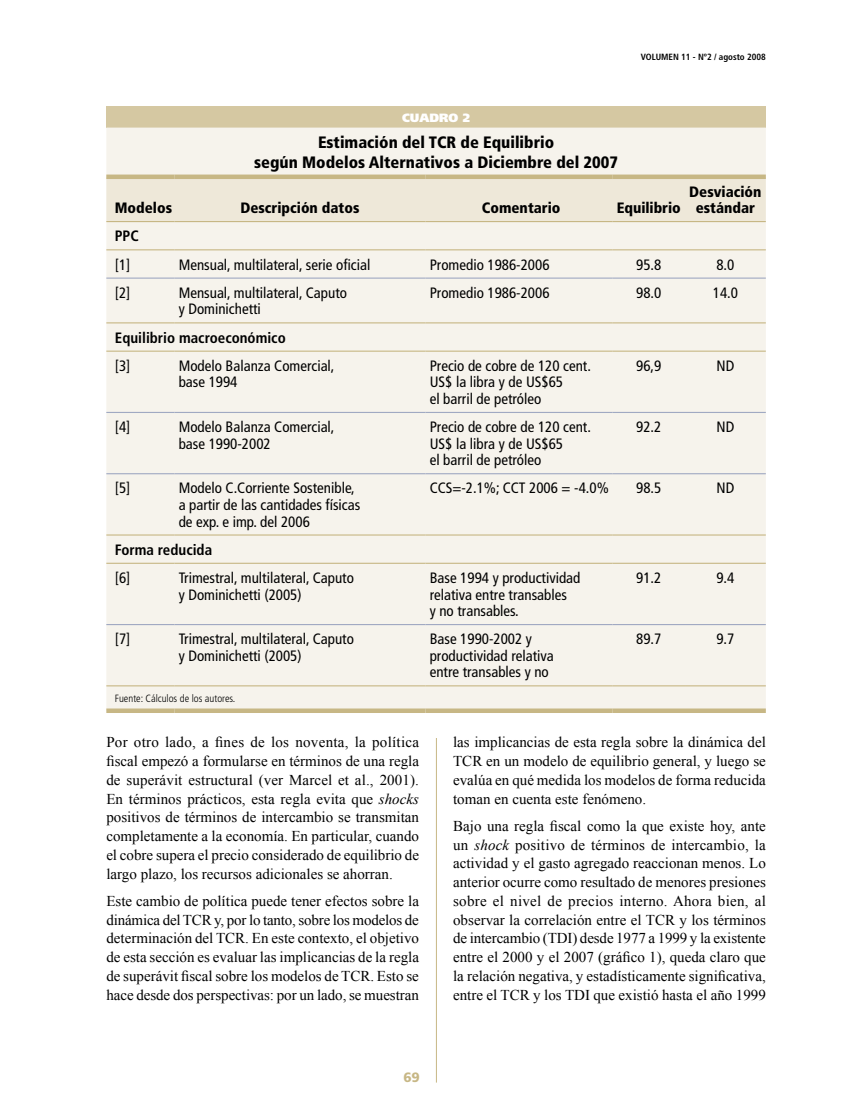
<style>
.page{position:relative;width:851px;height:1106px;background:#fff}
.page>*{position:absolute;margin:0;border:0;box-sizing:border-box;transform-origin:0 0}
.t1{font:900 condensed 16.5px/19.8px "Frutiger";color:#000;text-align:center}
.t2{font:15px/18.8px "Times New Roman";color:#000;text-align:justify}
.t3{font:condensed 15px/16.5px "Frutiger";color:#000}
.t4{font:900 condensed 15px/16.5px "Frutiger";color:#000;text-align:center}
.t5{font:700 condensed 15px "Frutiger";color:#000}
.t6{font:900 13.5px "Frutiger";color:#c7b785}
.t7{font:900 12px "Frutiger";color:#fff}
.t8{font:300 condensed 10.5px "Frutiger";color:#000}
.t9{font:700 condensed 9px "Frutiger";color:#000}
.s1{font-style:italic}
</style>
<div class="page">
<hr style="left:436px;top:96px;width:1px;height:986px;background:#c7b785">
<div style="left:427px;top:86px;width:17px;height:651px;background:#fff"></div>
<div style="left:106px;top:106px;width:659px;height:22px;background:#d5c8a2"></div>
<div style="left:106px;top:128px;width:659px;height:580px;background:#f6f3ec"></div>
<div style="left:106px;top:179px;width:659px;height:42px;background:#eee8d9"></div>
<hr style="left:106px;top:221px;width:68px;height:1px;background:#c7b785">
<hr style="left:174px;top:221px;width:251px;height:1px;background:#c7b785">
<hr style="left:425px;top:221px;width:187px;height:1px;background:#c7b785">
<hr style="left:612px;top:221px;width:73px;height:1px;background:#c7b785">
<hr style="left:685px;top:221px;width:80px;height:1px;background:#c7b785">
<hr style="left:106px;top:277px;width:68px;height:2px;background:#a0a9c2">
<hr style="left:174px;top:277px;width:251px;height:2px;background:#a0a9c2">
<hr style="left:425px;top:277px;width:187px;height:2px;background:#a0a9c2">
<hr style="left:612px;top:277px;width:73px;height:2px;background:#a0a9c2">
<hr style="left:685px;top:277px;width:80px;height:2px;background:#a0a9c2">
<hr style="left:106px;top:412px;width:68px;height:1px;background:#a0a9c2">
<hr style="left:174px;top:412px;width:251px;height:1px;background:#a0a9c2">
<hr style="left:425px;top:412px;width:187px;height:1px;background:#a0a9c2">
<hr style="left:612px;top:412px;width:73px;height:1px;background:#a0a9c2">
<hr style="left:685px;top:412px;width:80px;height:1px;background:#a0a9c2">
<hr style="left:106px;top:473px;width:68px;height:1px;background:#a0a9c2">
<hr style="left:174px;top:473px;width:251px;height:1px;background:#a0a9c2">
<hr style="left:425px;top:473px;width:187px;height:1px;background:#a0a9c2">
<hr style="left:612px;top:473px;width:73px;height:1px;background:#a0a9c2">
<hr style="left:685px;top:473px;width:80px;height:1px;background:#a0a9c2">
<hr style="left:106px;top:624px;width:68px;height:1px;background:#a0a9c2">
<hr style="left:174px;top:624px;width:251px;height:1px;background:#a0a9c2">
<hr style="left:425px;top:624px;width:187px;height:1px;background:#a0a9c2">
<hr style="left:612px;top:624px;width:73px;height:1px;background:#a0a9c2">
<hr style="left:685px;top:624px;width:80px;height:1px;background:#a0a9c2">
<div style="left:106px;top:708px;width:68px;height:5px;background:#c7b785"></div>
<div style="left:174px;top:708px;width:251px;height:5px;background:#c7b785"></div>
<div style="left:425px;top:708px;width:187px;height:5px;background:#c7b785"></div>
<div style="left:612px;top:708px;width:73px;height:5px;background:#c7b785"></div>
<div style="left:685px;top:708px;width:80px;height:5px;background:#c7b785"></div>
<div style="left:106px;top:174px;width:68px;height:5px;background:#c7b785"></div>
<div style="left:174px;top:174px;width:251px;height:5px;background:#c7b785"></div>
<div style="left:425px;top:174px;width:187px;height:5px;background:#c7b785"></div>
<div style="left:612px;top:174px;width:73px;height:5px;background:#c7b785"></div>
<div style="left:685px;top:174px;width:80px;height:5px;background:#c7b785"></div>
<hr style="left:106px;top:685px;width:68px;height:1px;background:#c7b785">
<hr style="left:174px;top:685px;width:251px;height:1px;background:#c7b785">
<hr style="left:425px;top:685px;width:187px;height:1px;background:#c7b785">
<hr style="left:612px;top:685px;width:73px;height:1px;background:#c7b785">
<hr style="left:685px;top:685px;width:80px;height:1px;background:#c7b785">
<hr style="left:106px;top:249px;width:68px;height:1px;background:#c7b785">
<hr style="left:174px;top:249px;width:251px;height:1px;background:#c7b785">
<hr style="left:425px;top:249px;width:187px;height:1px;background:#c7b785">
<hr style="left:612px;top:249px;width:73px;height:1px;background:#c7b785">
<hr style="left:685px;top:249px;width:80px;height:1px;background:#c7b785">
<hr style="left:106px;top:322px;width:68px;height:1px;background:#c7b785">
<hr style="left:174px;top:322px;width:251px;height:1px;background:#c7b785">
<hr style="left:425px;top:322px;width:187px;height:1px;background:#c7b785">
<hr style="left:612px;top:322px;width:73px;height:1px;background:#c7b785">
<hr style="left:685px;top:322px;width:80px;height:1px;background:#c7b785">
<hr style="left:106px;top:350px;width:68px;height:2px;background:#c7b785">
<hr style="left:174px;top:350px;width:251px;height:2px;background:#c7b785">
<hr style="left:425px;top:350px;width:187px;height:2px;background:#c7b785">
<hr style="left:612px;top:350px;width:73px;height:2px;background:#c7b785">
<hr style="left:685px;top:350px;width:80px;height:2px;background:#c7b785">
<hr style="left:106px;top:534px;width:68px;height:1px;background:#c7b785">
<hr style="left:174px;top:534px;width:251px;height:1px;background:#c7b785">
<hr style="left:425px;top:534px;width:187px;height:1px;background:#c7b785">
<hr style="left:612px;top:534px;width:73px;height:1px;background:#c7b785">
<hr style="left:685px;top:534px;width:80px;height:1px;background:#c7b785">
<hr style="left:106px;top:562px;width:68px;height:2px;background:#c7b785">
<hr style="left:174px;top:562px;width:251px;height:2px;background:#c7b785">
<hr style="left:425px;top:562px;width:187px;height:2px;background:#c7b785">
<hr style="left:612px;top:562px;width:73px;height:2px;background:#c7b785">
<hr style="left:685px;top:562px;width:80px;height:2px;background:#c7b785">
<p class="t7" style="left:402px;top:110px;width:69px">CUADRO 2</p>
<p class="t1" style="left:254px;top:133px;width:365px">Estimación del TCR de Equilibrio<br>según Modelos Alternativos a Diciembre del 2007</p>
<p class="t9" style="left:640px;top:51px;width:12px">VOLUMEN</p>
<p class="t9" style="left:681px;top:51px;width:86px">11 - Nº2 / agosto 2008</p>
<p class="t4" style="left:115px;top:199px;width:59px">Modelos</p>
<p class="t4" style="left:240px;top:199px;width:120px">Descripción datos</p>
<p class="t4" style="left:482px;top:199px;width:80px">Comentario</p>
<p class="t4" style="left:617px;top:199px;width:65px">Equilibrio</p>
<p class="t4" style="left:689px;top:183px;width:74px">Desviación estándar</p>
<p class="t5" style="left:115px;top:227px;width:25px">PPC</p>
<p class="t3" style="left:115px;top:256px;width:17px">[1]</p>
<p class="t3" style="left:179px;top:256px;width:193px">Mensual, multilateral, serie oficial</p>
<p class="t3" style="left:429px;top:256px;width:121px">Promedio 1986-2006</p>
<p class="t3" style="left:636px;top:256px;width:27px">95.8</p>
<p class="t3" style="left:716px;top:256px;width:20px">8.0</p>
<p class="t3" style="left:115px;top:284px;width:17px">[2]</p>
<p class="t3" style="left:179px;top:284px;width:170px">Mensual, multilateral, Caputo y Dominichetti</p>
<p class="t3" style="left:429px;top:284px;width:121px">Promedio 1986-2006</p>
<p class="t3" style="left:636px;top:284px;width:27px">98.0</p>
<p class="t3" style="left:712px;top:284px;width:27px">14.0</p>
<p class="t5" style="left:115px;top:328px;width:172px">Equilibrio macroeconómico</p>
<p class="t3" style="left:115px;top:357px;width:17px">[3]</p>
<p class="t3" style="left:179px;top:357px;width:157px">Modelo Balanza Comercial, base 1994</p>
<p class="t3" style="left:429px;top:357px;width:163px">Precio de cobre de 120 cent.<br>US$ la libra y de US$65<br>el barril de petróleo</p>
<p class="t3" style="left:636px;top:357px;width:27px">96,9</p>
<p class="t3" style="left:716px;top:357px;width:19px">ND</p>
<p class="t3" style="left:115px;top:419px;width:17px">[4]</p>
<p class="t3" style="left:179px;top:419px;width:157px">Modelo Balanza Comercial, base 1990-2002</p>
<p class="t3" style="left:429px;top:419px;width:163px">Precio de cobre de 120 cent.<br>US$ la libra y de US$65<br>el barril de petróleo</p>
<p class="t3" style="left:636px;top:419px;width:27px">92.2</p>
<p class="t3" style="left:716px;top:419px;width:19px">ND</p>
<p class="t3" style="left:115px;top:480px;width:17px">[5]</p>
<p class="t3" style="left:179px;top:480px;width:183px">Modelo C.Corriente Sostenible, a partir de las cantidades físicas de exp. e imp. del 2006</p>
<p class="t3" style="left:429px;top:480px;width:181px">CCS=-2.1%; CCT 2006 = -4.0%</p>
<p class="t3" style="left:636px;top:480px;width:27px">98.5</p>
<p class="t3" style="left:716px;top:480px;width:19px">ND</p>
<p class="t5" style="left:115px;top:540px;width:99px">Forma reducida</p>
<p class="t3" style="left:115px;top:569px;width:17px">[6]</p>
<p class="t3" style="left:179px;top:569px;width:177px">Trimestral, multilateral, Caputo y Dominichetti (2005)</p>
<p class="t3" style="left:429px;top:569px;width:152px">Base 1994 y productividad relativa entre transables<br>y no transables.</p>
<p class="t3" style="left:636px;top:569px;width:27px">91.2</p>
<p class="t3" style="left:716px;top:569px;width:20px">9.4</p>
<p class="t3" style="left:115px;top:631px;width:17px">[7]</p>
<p class="t3" style="left:179px;top:631px;width:177px">Trimestral, multilateral, Caputo y Dominichetti (2005)</p>
<p class="t3" style="left:429px;top:631px;width:125px">Base 1990-2002 y productividad relativa entre transables y no</p>
<p class="t3" style="left:636px;top:631px;width:27px">89.7</p>
<p class="t3" style="left:716px;top:631px;width:20px">9.7</p>
<p class="t8" style="left:115px;top:692px;width:122px">Fuente: Cálculos de los autores.</p>
<p class="t2" style="left:106px;top:732px;width:314px">Por otro lado, a fines de los noventa, la política fiscal empezó a formularse en términos de una regla de superávit estructural (ver Marcel et al., 2001).<br>En términos prácticos, esta regla evita que <span class="s1">shocks </span>positivos de términos de intercambio se transmitan completamente a la economía. En particular, cuando el cobre supera el precio considerado de equilibrio de largo plazo, los recursos adicionales se ahorran.</p>
<p class="t2" style="left:106px;top:891px;width:314px">Este cambio de política puede tener efectos sobre la dinámica del TCR y, por lo tanto, sobre los modelos de determinación del TCR. En este contexto, el objetivo de esta sección es evaluar las implicancias de la regla de superávit fiscal sobre los modelos de TCR. Esto se hace desde dos perspectivas: por un lado, se muestran</p>
<p class="t6" style="left:403px;top:1069px;width:9px">69</p>
<p class="t2" style="left:453px;top:732px;width:314px">las implicancias de esta regla sobre la dinámica del TCR en un modelo de equilibrio general, y luego se evalúa en qué medida los modelos de forma reducida toman en cuenta este fenómeno.</p>
<p class="t2" style="left:453px;top:816px;width:314px">Bajo una regla fiscal como la que existe hoy, ante un <span class="s1">shock</span> positivo de términos de intercambio, la actividad y el gasto agregado reaccionan menos. Lo anterior ocurre como resultado de menores presiones sobre el nivel de precios interno. Ahora bien, al observar la correlación entre el TCR y los términos de intercambio (TDI) desde 1977 a 1999 y la existente entre el 2000 y el 2007 (gráfico 1), queda claro que la relación negativa, y estadísticamente significativa, entre el TCR y los TDI que existió hasta el año 1999</p>
</div>
